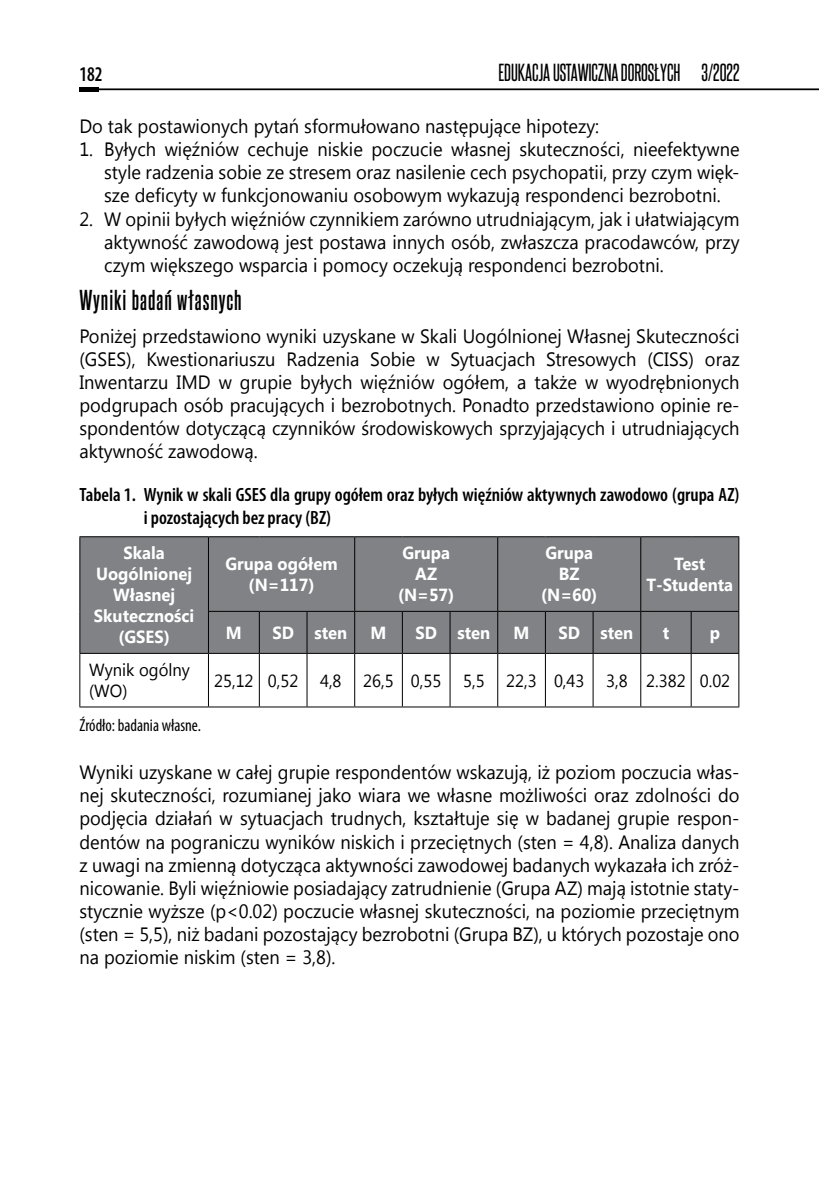
<style>
.page{position:relative;width:819px;height:1191px;background:#fff}
.page>*{position:absolute;margin:0;border:0;box-sizing:border-box;transform-origin:0 0}
.t1{font:700 24.5px "Steelfish Rg";letter-spacing:.04em;color:#000}
.t2{font:21px "Steelfish Rg";color:#000}
.t3{font:600 condensed 21px "Myriad Pro";color:#000;scale:.9 1}
.t4{font:19.25px/23.1px "Segoe UI";color:#000;text-align:justify;scale:.95 1}
.t5{font:600 condensed 19.25px/23.1px "Myriad Pro";color:#000}
.t6{font:700 17.5px/21px "Segoe UI";color:#fff;text-align:center;scale:.95 1}
.t7{font:17.5px/21px "Segoe UI";color:#000;scale:.95 1}
.t8{font:condensed 17.5px "Myriad Pro";color:#000;scale:.95 1}
</style>
<div class="page">
<hr style="left:79px;top:88px;width:740px;height:2px;background:#000">
<div style="left:79px;top:87px;width:20px;height:5px;background:#000"></div>
<div style="left:80px;top:537px;width:658px;height:116px;background:#808285"></div>
<hr style="left:79px;top:536px;width:129px;height:1px;background:#000">
<hr style="left:208px;top:536px;width:51px;height:1px;background:#000">
<hr style="left:259px;top:536px;width:48px;height:1px;background:#000">
<hr style="left:307px;top:536px;width:47px;height:1px;background:#000">
<hr style="left:354px;top:536px;width:48px;height:1px;background:#000">
<hr style="left:402px;top:536px;width:48px;height:1px;background:#000">
<hr style="left:450px;top:536px;width:47px;height:1px;background:#000">
<hr style="left:497px;top:536px;width:48px;height:1px;background:#000">
<hr style="left:545px;top:536px;width:48px;height:1px;background:#000">
<hr style="left:593px;top:536px;width:47px;height:1px;background:#000">
<hr style="left:640px;top:536px;width:51px;height:1px;background:#000">
<hr style="left:691px;top:536px;width:48px;height:1px;background:#000">
<hr style="left:208px;top:611px;width:51px;height:1px;background:#000">
<hr style="left:259px;top:611px;width:48px;height:1px;background:#000">
<hr style="left:307px;top:611px;width:47px;height:1px;background:#000">
<hr style="left:354px;top:611px;width:48px;height:1px;background:#000">
<hr style="left:402px;top:611px;width:48px;height:1px;background:#000">
<hr style="left:450px;top:611px;width:47px;height:1px;background:#000">
<hr style="left:497px;top:611px;width:48px;height:1px;background:#000">
<hr style="left:545px;top:611px;width:48px;height:1px;background:#000">
<hr style="left:593px;top:611px;width:47px;height:1px;background:#000">
<hr style="left:640px;top:611px;width:51px;height:1px;background:#000">
<hr style="left:691px;top:611px;width:48px;height:1px;background:#000">
<hr style="left:79px;top:653px;width:129px;height:1px;background:#000">
<hr style="left:208px;top:653px;width:51px;height:1px;background:#000">
<hr style="left:259px;top:653px;width:48px;height:1px;background:#000">
<hr style="left:307px;top:653px;width:47px;height:1px;background:#000">
<hr style="left:354px;top:653px;width:48px;height:1px;background:#000">
<hr style="left:402px;top:653px;width:48px;height:1px;background:#000">
<hr style="left:450px;top:653px;width:47px;height:1px;background:#000">
<hr style="left:497px;top:653px;width:48px;height:1px;background:#000">
<hr style="left:545px;top:653px;width:48px;height:1px;background:#000">
<hr style="left:593px;top:653px;width:47px;height:1px;background:#000">
<hr style="left:640px;top:653px;width:51px;height:1px;background:#000">
<hr style="left:691px;top:653px;width:48px;height:1px;background:#000">
<hr style="left:79px;top:706px;width:129px;height:1px;background:#000">
<hr style="left:208px;top:706px;width:51px;height:1px;background:#000">
<hr style="left:259px;top:706px;width:48px;height:1px;background:#000">
<hr style="left:307px;top:706px;width:47px;height:1px;background:#000">
<hr style="left:354px;top:706px;width:48px;height:1px;background:#000">
<hr style="left:402px;top:706px;width:48px;height:1px;background:#000">
<hr style="left:450px;top:706px;width:47px;height:1px;background:#000">
<hr style="left:497px;top:706px;width:48px;height:1px;background:#000">
<hr style="left:545px;top:706px;width:48px;height:1px;background:#000">
<hr style="left:593px;top:706px;width:47px;height:1px;background:#000">
<hr style="left:640px;top:706px;width:51px;height:1px;background:#000">
<hr style="left:691px;top:706px;width:48px;height:1px;background:#000">
<hr style="left:79px;top:537px;width:1px;height:74px;background:#000">
<hr style="left:79px;top:611px;width:1px;height:42px;background:#000">
<hr style="left:79px;top:654px;width:1px;height:52px;background:#000">
<hr style="left:208px;top:537px;width:1px;height:74px;background:#000">
<hr style="left:354px;top:537px;width:1px;height:74px;background:#000">
<hr style="left:497px;top:537px;width:1px;height:74px;background:#000">
<hr style="left:640px;top:537px;width:1px;height:74px;background:#000">
<hr style="left:738px;top:537px;width:1px;height:74px;background:#000">
<hr style="left:208px;top:612px;width:1px;height:41px;background:#000">
<hr style="left:259px;top:612px;width:1px;height:41px;background:#000">
<hr style="left:306px;top:612px;width:1px;height:41px;background:#000">
<hr style="left:354px;top:612px;width:1px;height:41px;background:#000">
<hr style="left:402px;top:612px;width:1px;height:41px;background:#000">
<hr style="left:449px;top:612px;width:1px;height:41px;background:#000">
<hr style="left:497px;top:612px;width:1px;height:41px;background:#000">
<hr style="left:545px;top:612px;width:1px;height:41px;background:#000">
<hr style="left:592px;top:612px;width:1px;height:41px;background:#000">
<hr style="left:640px;top:612px;width:1px;height:41px;background:#000">
<hr style="left:690px;top:612px;width:1px;height:41px;background:#000">
<hr style="left:738px;top:612px;width:1px;height:41px;background:#000">
<hr style="left:208px;top:654px;width:1px;height:52px;background:#000">
<hr style="left:259px;top:654px;width:1px;height:52px;background:#000">
<hr style="left:306px;top:654px;width:1px;height:52px;background:#000">
<hr style="left:354px;top:654px;width:1px;height:52px;background:#000">
<hr style="left:402px;top:654px;width:1px;height:52px;background:#000">
<hr style="left:449px;top:654px;width:1px;height:52px;background:#000">
<hr style="left:497px;top:654px;width:1px;height:52px;background:#000">
<hr style="left:545px;top:654px;width:1px;height:52px;background:#000">
<hr style="left:592px;top:654px;width:1px;height:52px;background:#000">
<hr style="left:640px;top:654px;width:1px;height:52px;background:#000">
<hr style="left:690px;top:654px;width:1px;height:52px;background:#000">
<hr style="left:738px;top:654px;width:1px;height:52px;background:#000">
<p class="t3" style="left:79px;top:62px;width:27px">182</p>
<p class="t2" style="left:498px;top:59px;width:243px">EDUKACJA USTAWICZNA DOROSŁYCH 3/2022</p>
<p class="t4" style="left:79px;top:114px;width:548px">Do tak postawionych pytań sformułowano następujące hipotezy:</p>
<p class="t4" style="left:104px;top:137px;width:670px;text-indent:-25px">1. Byłych więźniów cechuje niskie poczucie własnej skuteczności, nieefektywne style radzenia sobie ze stresem oraz nasilenie cech psychopatii, przy czym więk&shy;sze deficyty w funkcjonowaniu osobowym wykazują respondenci bezrobotni.</p>
<p class="t4" style="left:104px;top:206px;width:670px;text-indent:-25px">2. W opinii byłych więźniów czynnikiem zarówno utrudniającym, jak i ułatwiającym aktywność zawodową jest postawa innych osób, zwłaszcza pracodawców, przy czym większego wsparcia i pomocy oczekują respondenci bezrobotni.</p>
<p class="t1" style="left:79px;top:285px;width:164px">Wyniki badań własnych</p>
<p class="t4" style="left:79px;top:323px;width:696px">Poniżej przedstawiono wyniki uzyskane w Skali Uogólnionej Własnej Skuteczności (GSES), Kwestionariuszu Radzenia Sobie w Sytuacjach Stresowych (CISS) oraz Inwentarzu IMD w grupie byłych więźniów ogółem, a także w wyodrębnionych podgrupach osób pracujących i bezrobotnych. Ponadto przedstawiono opinie re&shy;spondentów dotyczącą czynników środowiskowych sprzyjających i utrudniających aktywność zawodową.</p>
<p class="t5" style="left:144px;top:483px;width:597px;text-indent:-64px">Tabela 1. Wynik w skali GSES dla grupy ogółem oraz byłych więźniów aktywnych zawodowo (grupa AZ) i pozostających bez pracy (BZ)</p>
<p class="t6" style="left:94px;top:542px;width:107px">Skala<br>Uogólnionej<br>Własnej<br>Skuteczności (GSES)</p>
<p class="t6" style="left:225px;top:552px;width:120px">Grupa ogółem (N=117)</p>
<p class="t6" style="left:398px;top:542px;width:61px">Grupa<br>AZ (N=57)</p>
<p class="t6" style="left:541px;top:542px;width:61px">Grupa<br>BZ (N=60)</p>
<p class="t6" style="left:646px;top:552px;width:93px">Test<br>T-Studenta</p>
<p class="t6" style="left:226px;top:621px;width:18px">M</p>
<p class="t6" style="left:272px;top:621px;width:80px">SD sten</p>
<p class="t6" style="left:370px;top:621px;width:18px">M</p>
<p class="t6" style="left:415px;top:621px;width:80px">SD sten</p>
<p class="t6" style="left:513px;top:621px;width:18px">M</p>
<p class="t6" style="left:558px;top:621px;width:80px">SD sten</p>
<p class="t6" style="left:662px;top:621px;width:8px">t</p>
<p class="t6" style="left:709px;top:621px;width:12px">p</p>
<p class="t7" style="left:89px;top:658px;width:107px">Wynik ogólny (WO)</p>
<p class="t7" style="left:214px;top:669px;width:544px">25,12 0,52 4,8 26,5 0,55 5,5 22,3 0,43 3,8 2.382 0.02</p>
<p class="t8" style="left:79px;top:715px;width:129px">Źródło: badania własne.</p>
<p class="t4" style="left:79px;top:760px;width:696px">Wyniki uzyskane w całej grupie respondentów wskazują, iż poziom poczucia włas&shy;nej skuteczności, rozumianej jako wiara we własne możliwości oraz zdolności do podjęcia działań w sytuacjach trudnych, kształtuje się w badanej grupie respon&shy;dentów na pograniczu wyników niskich i przeciętnych (sten = 4,8). Analiza danych z uwagi na zmienną dotycząca aktywności zawodowej badanych wykazała ich zróż&shy;nicowanie. Byli więźniowie posiadający zatrudnienie (Grupa AZ) mają istotnie staty&shy;stycznie wyższe (p&lt;0.02) poczucie własnej skuteczności, na poziomie przeciętnym (sten = 5,5), niż badani pozostający bezrobotni (Grupa BZ), u których pozostaje ono na poziomie niskim (sten = 3,8).</p>
</div>
